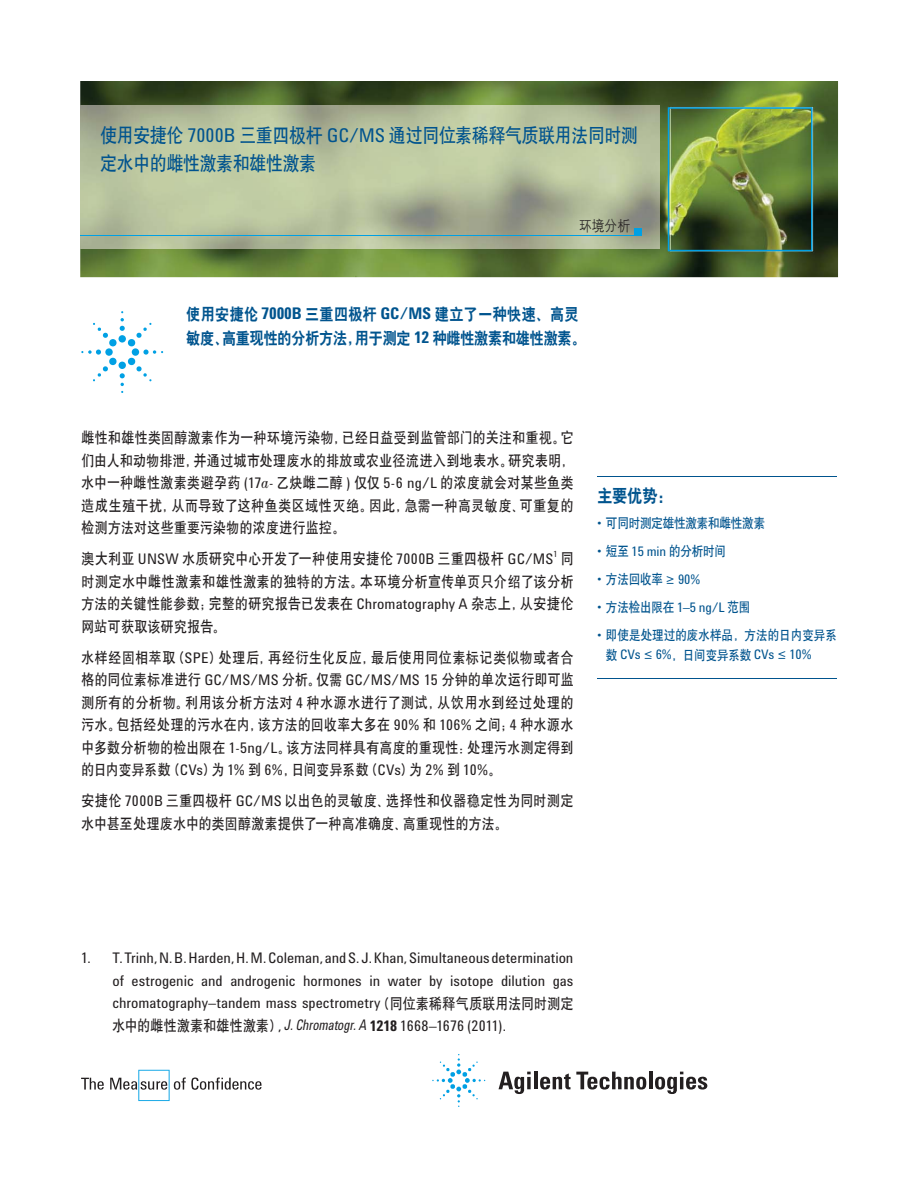
<style>
.page{position:relative;width:918px;height:1188px;background:#fff}
.page>*{position:absolute;margin:0;border:0;box-sizing:border-box;transform-origin:0 0}
.t1{font:19.5px/28.5px "H Yb 1 gj";color:#00538e;scale:.85 1}
.t2{font:18px "H Yb 2 gj";color:#00548e;scale:.85 1}
.t3{font:16.5px/24px "H Yb 2 gj";letter-spacing:-.01em;color:#00548e;scale:.85 1}
.t4{font:15px/22.5px "H Yb 1 gj";letter-spacing:.04em;color:#231f20;text-align:justify;scale:.85 1}
.t5{font:15px/22.5px "Agilent Cond";color:#231f20;text-align:justify}
.t6{font:15px "H Yg 2 gj";color:#231f20;scale:.85 1}
.t7{font:13.5px "H Yb 1 gj";letter-spacing:-.01em;color:#00548e;scale:.85 1}
.t8{font:13.5px "Agilent Cond";letter-spacing:-.01em;color:#00548e}
.t9{font:13.5px "H Yb 1 gj";letter-spacing:.01em;color:#00548e;scale:.85 1}
.t10{font:8.7px "Agilent Cond";color:#231f20}
.s1{font-family:"Agilent Cond"}
.s2{font-family:"Agilent Cond";font-weight:700}
.s3{font-family:"H Yb 1 gj";font-size:15px}
.s4{font-family:"H Yb 1 gj"}
.s5{font-style:italic}
.s6{font-weight:700}
</style>
<div class="page">
<svg style="left:499px;top:1072px;width:32px;height:22px"></svg>
<hr style="left:534px;top:1072px;width:3px;height:17px;background:#231f20">
<svg style="left:540px;top:1072px;width:106px;height:18px"></svg>
<hr style="left:649px;top:1072px;width:3px;height:17px;background:#231f20">
<svg style="left:655px;top:1072px;width:52px;height:22px"></svg>
<svg style="left:432px;top:1054px;width:53px;height:53px"></svg>
<svg style="left:81px;top:1078px;width:23px;height:12px"></svg>
<svg style="left:110px;top:1070px;width:152px;height:31px"></svg>
<img style="left:80px;top:81px;width:758px;height:196px">
<img style="left:668px;top:107px;width:145px;height:144px">
<img style="left:80px;top:106px;width:580px;height:142px">
<hr style="left:80px;top:236px;width:561px;height:1px;background:#00a0e4">
<div style="left:634px;top:229px;width:7px;height:7px;background:#00a0e4"></div>
<svg style="left:81px;top:311px;width:82px;height:82px"></svg>
<hr style="left:597px;top:476px;width:240px;height:1px;background:#00548e">
<hr style="left:597px;top:678px;width:240px;height:1px;background:#00548e">
<h1 class="t1" style="left:100px;top:121px;width:634px">使用安捷伦 <span class="s1">7000B</span> 三重四极杆 <span class="s1">GC/MS</span> 通过同位素稀释气质联用法同时测定水中的雌性激素和雄性激素</h1>
<p class="t6" style="left:579px;top:218px;width:61px">环境分析</p>
<p class="t3" style="left:186px;top:302px;width:471px">使用安捷伦 <span class="s2">7000B</span> 三重四极杆 <span class="s2">GC/MS</span> 建立了一种快速、高灵敏度、高重现性的分析方法，用于测定 <span class="s2">12</span> 种雌性激素和雄性激素。</p>
<p class="t4" style="left:81px;top:427px;width:580px">雌性和雄性类固醇激素作为一种环境污染物，已经日益受到监管部门的关注和重视。它们由人和动物排泄，并通过城市处理废水的排放或农业径流进入到地表水。研究表明，水中一种雌性激素类避孕药 <span class="s1">(17 -</span> 乙炔雌二醇 <span class="s1">)</span> 仅仅 <span class="s1">5-6 ng/L</span> 的浓度就会对某些鱼类造成生殖干扰，从而导致了这种鱼类区域性灭绝。因此，急需一种高灵敏度、可重复的检测方法对这些重要污染物的浓度进行监控。</p>
<p class="t4" style="left:81px;top:548px;width:557px">澳大利亚 <span class="s1">UNSW</span> 水质研究中心开发了一种使用安捷伦 <span class="s1">7000B</span> 三重四极杆 <span class="s1">GC/MS</span></p>
<p class="t10" style="left:554px;top:551px;width:21px">1 <span class="s3">同</span></p>
<p class="t4" style="left:81px;top:570px;width:580px">时测定水中雌性激素和雄性激素的独特的方法。本环境分析宣传单页只介绍了该分析方法的关键性能参数；完整的研究报告已发表在 <span class="s1">Chromatography A</span> 杂志上，从安捷伦网站可获取该研究报告。</p>
<p class="t4" style="left:81px;top:646px;width:580px">水样经固相萃取（<span class="s1">SPE</span>）处理后，再经衍生化反应，最后使用同位素标记类似物或者合格的同位素标准进行 <span class="s1">GC/MS/MS</span> 分析。仅需 <span class="s1">GC/MS/MS 15</span> 分钟的单次运行即可监测所有的分析物。利用该分析方法对 <span class="s1">4</span> 种水源水进行了测试，从饮用水到经过处理的污水。包括经处理的污水在内，该方法的回收率大多在 <span class="s1">90%</span> 和 <span class="s1">106%</span> 之间；<span class="s1">4</span> 种水源水中多数分析物的检出限在 <span class="s1">1-5ng/L</span>。该方法同样具有高度的重现性：处理污水测定得到的日内变异系数（<span class="s1">CVs</span>）为 <span class="s1">1%</span> 到 <span class="s1">6%</span>，日间变异系数（<span class="s1">CVs</span>）为 <span class="s1">2%</span> 到 <span class="s1">10%</span>。</p>
<p class="t4" style="left:81px;top:790px;width:580px">安捷伦 <span class="s1">7000B</span> 三重四极杆 <span class="s1">GC/MS</span> 以出色的灵敏度、选择性和仪器稳定性为同时测定水中甚至处理废水中的类固醇激素提供了一种高准确度、高重现性的方法。</p>
<p class="t2" style="left:597px;top:486px;width:91px">主要优势：</p>
<p class="t7" style="left:597px;top:516px;width:199px"><span class="s1">•</span> 可同时测定雄性激素和雌性激素</p>
<p class="t7" style="left:597px;top:544px;width:153px"><span class="s1">•</span> 短至 <span class="s1">15 min</span> 的分析时间</p>
<p class="t7" style="left:597px;top:572px;width:123px"><span class="s1">•</span> 方法回收率 ○ <span class="s1">90%</span></p>
<p class="t8" style="left:597px;top:602px;width:155px">• <span class="s4">方法检出限在</span> 1–5 ng/L <span class="s4">范围</span></p>
<p class="t9" style="left:597px;top:628px;width:284px"><span class="s1">•</span> 即使是处理过的废水样品，方法的日内变异系</p>
<p class="t8" style="left:606px;top:649px;width:207px"><span class="s4">数</span> CVs 6%<span class="s4">，日间变异系数</span> CVs 10%</p>
<p class="t5" style="left:112px;top:949px;width:462px;text-indent:-31px">1. T. Trinh, N. B. Harden, H. M. Coleman, and S. J. Khan, Simultaneous determination of estrogenic and androgenic hormones in water by isotope dilution gas chromatography–tandem mass spectrometry<span class="s4">（同位素稀释气质联用法同时测定水中的雌性激素和雄性激素）</span>, <span class="s5">J. Chromatogr. A</span> <span class="s6">1218</span> 1668–1676 (2011).</p>
</div>
